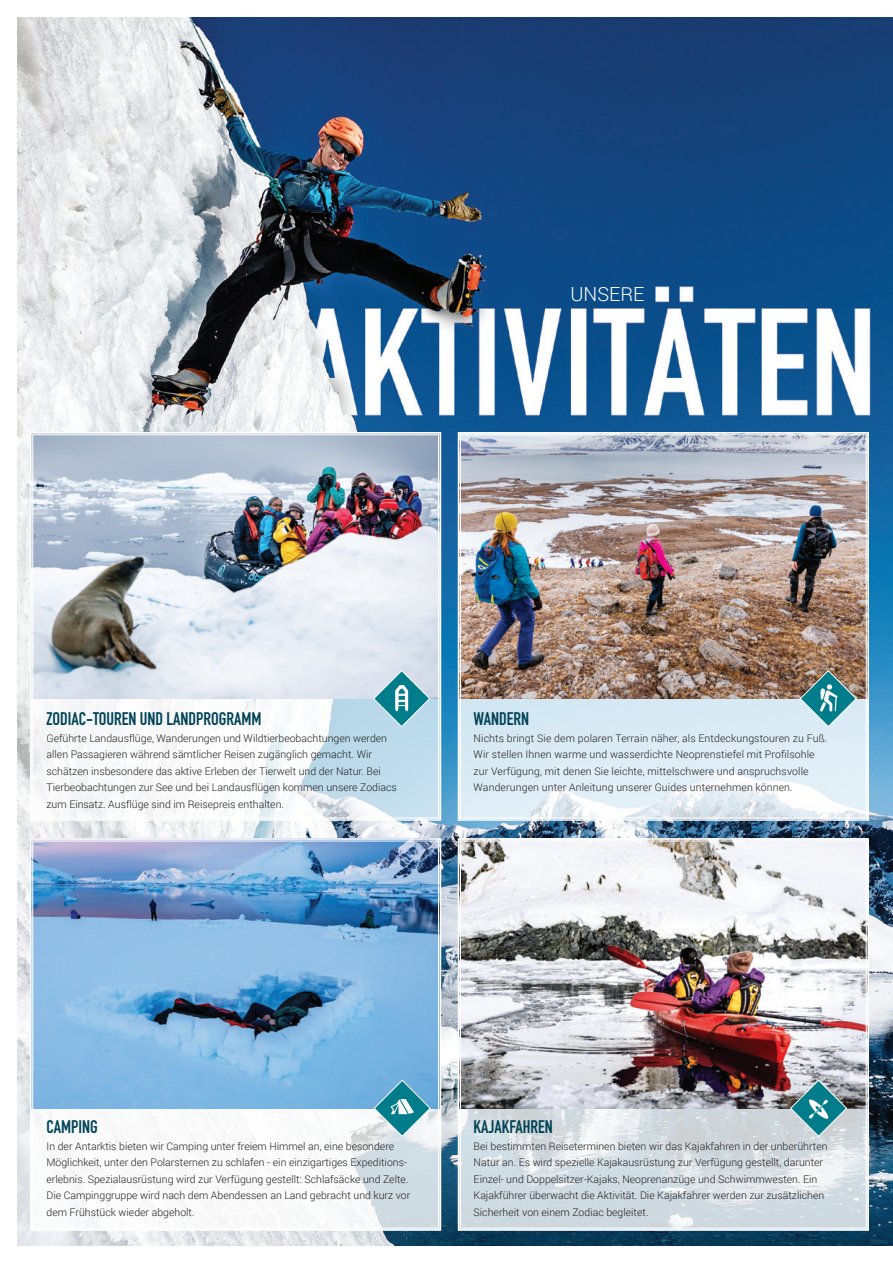
<style>
.page{position:relative;width:893px;height:1263px;background:#fff}
.page>*{position:absolute;margin:0;border:0;box-sizing:border-box;transform-origin:0 0}
.t1{font:300 19.5px "Roboto";color:#fff}
.t2{font:700 18px "DIN Condensed";color:#004356}
.t3{font:300 10.5px/16.5px "Roboto";color:#231f20}
</style>
<div class="page">
<img style="left:17px;top:17px;width:876px;height:1229px">
<svg style="left:29px;top:431px;width:413px;height:390px"></svg>
<div style="left:33px;top:434px;width:406px;height:384px;border:1px solid #fff"></div>
<svg style="left:29px;top:837px;width:413px;height:394px"></svg>
<div style="left:33px;top:841px;width:406px;height:387px;border:1px solid #fff"></div>
<img style="left:457px;top:431px;width:413px;height:390px">
<div style="left:460px;top:434px;width:406px;height:384px;border:1px solid #fff"></div>
<img style="left:457px;top:837px;width:413px;height:394px">
<div style="left:460px;top:841px;width:406px;height:387px;border:1px solid #fff"></div>
<h1 class="t1" style="left:570px;top:281px;width:75px">UNSERE</h1>
<h2 class="t2" style="left:47px;top:707px;width:217px">ZODIAC-TOUREN UND LANDPROGRAMM</h2>
<p class="t3" style="left:47px;top:729px;width:352px">Geführte Landausflüge, Wanderungen und Wildtierbeobachtungen werden allen Passagieren während sämtlicher Reisen zugänglich gemacht. Wir schätzen insbesondere das aktive Erleben der Tierwelt und der Natur. Bei Tierbeobachtungen zur See und bei Landausflügen kommen unsere Zodiacs zum Einsatz. Ausflüge sind im Reisepreis enthalten.</p>
<h2 class="t2" style="left:474px;top:707px;width:57px">WANDERN</h2>
<p class="t3" style="left:474px;top:729px;width:355px">Nichts bringt Sie dem polaren Terrain näher, als Entdeckungstouren zu Fuß.<br>Wir stellen Ihnen warme und wasserdichte Neoprenstiefel mit Profilsohle zur Verfügung, mit denen Sie leichte, mittelschwere und anspruchsvolle Wanderungen unter Anleitung unserer Guides unternehmen können.</p>
<h2 class="t2" style="left:47px;top:1115px;width:53px">CAMPING</h2>
<p class="t3" style="left:47px;top:1137px;width:365px">In der Antarktis bieten wir Camping unter freiem Himmel an, eine besondere Möglichkeit, unter den Polarsternen zu schlafen - ein einzigartiges Expeditions&shy;erlebnis. Spezialausrüstung wird zur Verfügung gestellt: Schlafsäcke und Zelte.<br>Die Campinggruppe wird nach dem Abendessen an Land gebracht und kurz vor dem Frühstück wieder abgeholt.</p>
<h2 class="t2" style="left:474px;top:1115px;width:81px">KAJAKFAHREN</h2>
<p class="t3" style="left:474px;top:1137px;width:355px">Bei bestimmten Reiseterminen bieten wir das Kajakfahren in der unberührten Natur an. Es wird spezielle Kajakausrüstung zur Verfügung gestellt, darunter Einzel- und Doppelsitzer-Kajaks, Neoprenanzüge und Schwimmwesten. Ein Kajakführer überwacht die Aktivität. Die Kajakfahrer werden zur zusätzlichen Sicherheit von einem Zodiac begleitet.</p>
</div>
